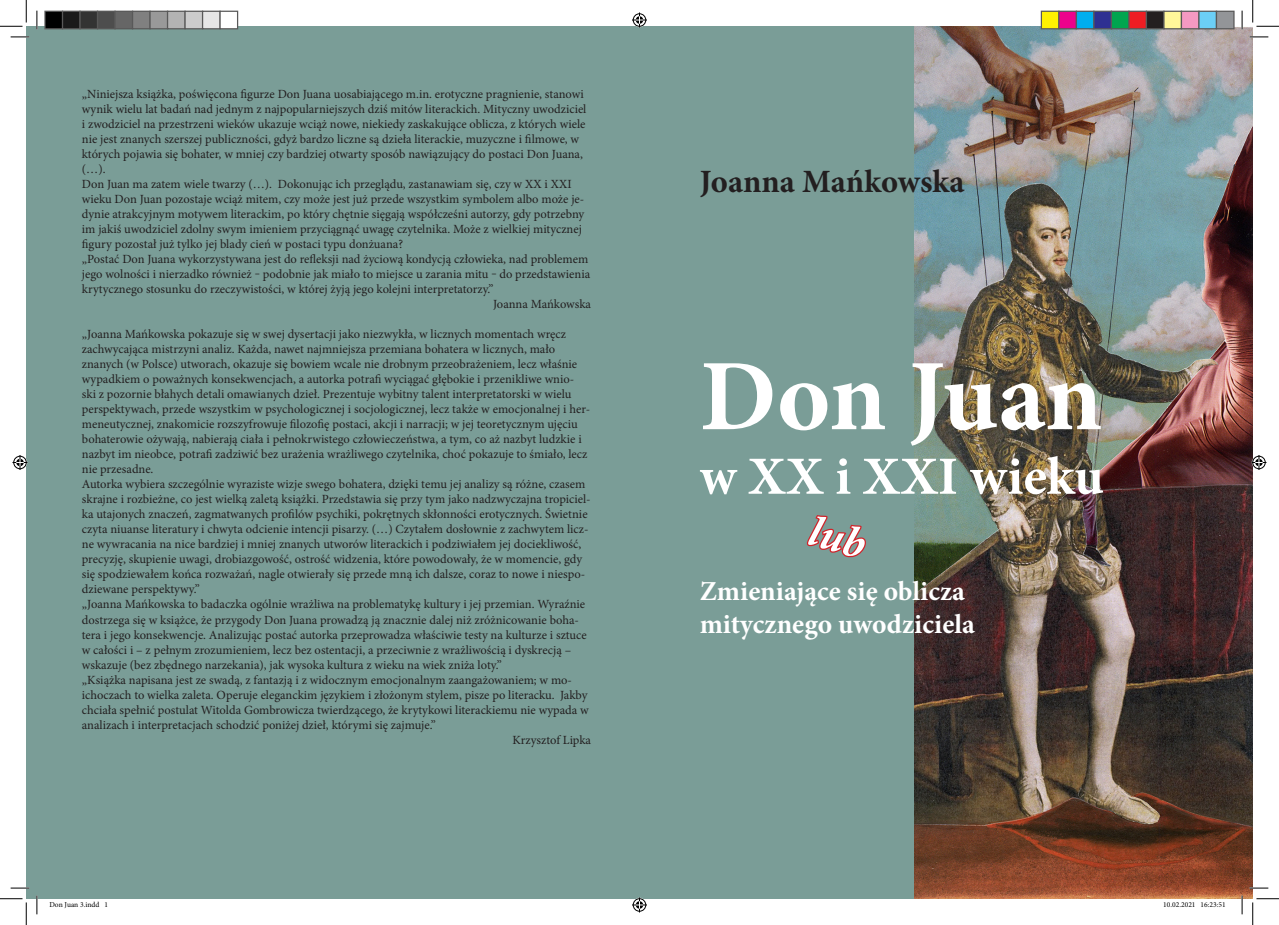
<style>
.page{position:relative;width:1279px;height:925px;background:#fff}
.page>*{position:absolute;margin:0;border:0;box-sizing:border-box;transform-origin:0 0}
.t1{font:700 101.25px "Minion Pro";letter-spacing:-.005em;color:#fff}
.t2{font:700 53.75px "Minion Pro";letter-spacing:.005em;color:#fff}
.t3{font:700 32.5px "Minion Pro";letter-spacing:-.005em;color:#231f20}
.t4{font:700 27.5px/33px "Minion Pro";color:#fff}
.t5{font:12.5px/15px "Minion Pro";color:#231f20}
.t6{font:7.5px "Minion Pro";color:#000}
</style>
<div class="page">
<div style="left:26px;top:26px;width:1226px;height:872px;background:#7a9d97"></div>
<img style="left:914px;top:26px;width:338px;height:872px">
<svg style="left:11px;top:36px;width:18px;height:2px"></svg>
<svg style="left:1249px;top:36px;width:19px;height:2px"></svg>
<svg style="left:11px;top:887px;width:18px;height:1px"></svg>
<svg style="left:1249px;top:886px;width:19px;height:2px"></svg>
<svg style="left:36px;top:11px;width:2px;height:18px"></svg>
<svg style="left:36px;top:895px;width:2px;height:19px"></svg>
<svg style="left:1241px;top:11px;width:1px;height:18px"></svg>
<svg style="left:1241px;top:895px;width:1px;height:19px"></svg>
<svg style="left:0;top:0;width:27px;height:27px"></svg>
<svg style="left:0;top:898px;width:27px;height:26px"></svg>
<svg style="left:1252px;top:0;width:26px;height:27px"></svg>
<svg style="left:1252px;top:898px;width:26px;height:26px"></svg>
<svg style="left:632px;top:13px;width:15px;height:15px"></svg>
<svg style="left:632px;top:897px;width:15px;height:15px"></svg>
<svg style="left:13px;top:455px;width:15px;height:15px"></svg>
<svg style="left:1251px;top:455px;width:15px;height:15px"></svg>
<div style="left:45px;top:11px;width:18px;height:18px;background:#000"></div>
<div style="left:44px;top:11px;width:19px;height:18px;border:1px solid #595959"></div>
<div style="left:63px;top:11px;width:17px;height:18px;background:#1a1a1a"></div>
<div style="left:62px;top:11px;width:19px;height:18px;border:1px solid #595959"></div>
<div style="left:80px;top:11px;width:18px;height:18px;background:#333"></div>
<div style="left:79px;top:11px;width:19px;height:18px;border:1px solid #595959"></div>
<div style="left:98px;top:11px;width:17px;height:18px;background:#4d4d4d"></div>
<div style="left:97px;top:11px;width:19px;height:18px;border:1px solid #595959"></div>
<div style="left:115px;top:11px;width:18px;height:18px;background:#666"></div>
<div style="left:114px;top:11px;width:19px;height:18px;border:1px solid #595959"></div>
<div style="left:133px;top:11px;width:17px;height:18px;background:#808080"></div>
<div style="left:132px;top:11px;width:19px;height:18px;border:1px solid #595959"></div>
<div style="left:150px;top:11px;width:18px;height:18px;background:#999"></div>
<div style="left:149px;top:11px;width:19px;height:18px;border:1px solid #595959"></div>
<div style="left:168px;top:11px;width:17px;height:18px;background:#b3b3b3"></div>
<div style="left:167px;top:11px;width:19px;height:18px;border:1px solid #595959"></div>
<div style="left:185px;top:11px;width:18px;height:18px;background:#ccc"></div>
<div style="left:184px;top:11px;width:19px;height:18px;border:1px solid #595959"></div>
<div style="left:203px;top:11px;width:17px;height:18px;background:#e6e6e6"></div>
<div style="left:202px;top:11px;width:19px;height:18px;border:1px solid #595959"></div>
<div style="left:220px;top:11px;width:18px;height:18px;background:#fff"></div>
<div style="left:219px;top:11px;width:19px;height:18px;border:1px solid #595959"></div>
<div style="left:1041px;top:11px;width:17px;height:18px;background:#fff101"></div>
<div style="left:1040px;top:11px;width:19px;height:18px;border:1px solid #595959"></div>
<div style="left:1058px;top:11px;width:18px;height:18px;background:#ed028c"></div>
<div style="left:1058px;top:11px;width:19px;height:18px;border:1px solid #595959"></div>
<div style="left:1076px;top:11px;width:17px;height:18px;background:#00aeef"></div>
<div style="left:1075px;top:11px;width:19px;height:18px;border:1px solid #595959"></div>
<div style="left:1093px;top:11px;width:18px;height:18px;background:#2e3092"></div>
<div style="left:1093px;top:11px;width:19px;height:18px;border:1px solid #595959"></div>
<div style="left:1111px;top:11px;width:17px;height:18px;background:#00a54f"></div>
<div style="left:1110px;top:11px;width:19px;height:18px;border:1px solid #595959"></div>
<div style="left:1128px;top:11px;width:18px;height:18px;background:#ee1d23"></div>
<div style="left:1128px;top:11px;width:19px;height:18px;border:1px solid #595959"></div>
<div style="left:1146px;top:11px;width:17px;height:18px;background:#231f20"></div>
<div style="left:1145px;top:11px;width:19px;height:18px;border:1px solid #595959"></div>
<div style="left:1163px;top:11px;width:18px;height:18px;background:#fff79a"></div>
<div style="left:1163px;top:11px;width:19px;height:18px;border:1px solid #595959"></div>
<div style="left:1181px;top:11px;width:17px;height:18px;background:#f499c2"></div>
<div style="left:1180px;top:11px;width:19px;height:18px;border:1px solid #595959"></div>
<div style="left:1198px;top:11px;width:18px;height:18px;background:#6bcff6"></div>
<div style="left:1198px;top:11px;width:19px;height:18px;border:1px solid #595959"></div>
<div style="left:1216px;top:11px;width:17px;height:18px;background:#939598"></div>
<div style="left:1215px;top:11px;width:19px;height:18px;border:1px solid #595959"></div>
<svg style="left:807px;top:515px;width:59px;height:43px"></svg>
<p class="t5" style="left:82px;top:87px;width:506px">„Niniejsza książka, poświęcona figurze Don Juana uosabiającego m.in. erotyczne pragnienie, stanowi wynik wielu lat badań nad jednym z najpopularniejszych dziś mitów literackich. Mityczny uwodziciel i zwodziciel na przestrzeni wieków ukazuje wciąż nowe, niekiedy zaskakujące oblicza, z których wiele nie jest znanych szerszej publiczności, gdyż bardzo liczne są dzieła literackie, muzyczne i filmowe, w których pojawia się bohater, w mniej czy bardziej otwarty sposób nawiązujący do postaci Don Juana, (…).</p>
<p class="t5" style="left:82px;top:177px;width:504px">Don Juan ma zatem wiele twarzy (…). Dokonując ich przeglądu, zastanawiam się, czy w XX i XXI wieku Don Juan pozostaje wciąż mitem, czy może jest już przede wszystkim symbolem albo może je&shy;dynie atrakcyjnym motywem literackim, po który chętnie sięgają współcześni autorzy, gdy potrzebny im jakiś uwodziciel zdolny swym imieniem przyciągnąć uwagę czytelnika. Może z wielkiej mitycznej figury pozostał już tylko jej blady cień w postaci typu donżuana?</p>
<p class="t5" style="left:82px;top:252px;width:510px">„Postać Don Juana wykorzystywana jest do refleksji nad życiową kondycją człowieka, nad problemem jego wolności i nierzadko również ‒ podobnie jak miało to miejsce u zarania mitu ‒ do przedstawienia krytycznego stosunku do rzeczywistości, w której żyją jego kolejni interpretatorzy.”</p>
<p class="t5" style="left:493px;top:297px;width:99px">Joanna Mańkowska</p>
<p class="t5" style="left:82px;top:327px;width:510px">„Joanna Mańkowska pokazuje się w swej dysertacji jako niezwykła, w licznych momentach wręcz zachwycająca mistrzyni analiz. Każda, nawet najmniejsza przemiana bohatera w licznych, mało znanych (w Polsce) utworach, okazuje się bowiem wcale nie drobnym przeobrażeniem, lecz właśnie wypadkiem o poważnych konsekwencjach, a autorka potrafi wyciągać głębokie i przenikliwe wnio&shy;ski z pozornie błahych detali omawianych dzieł. Prezentuje wybitny talent interpretatorski w wielu perspektywach, przede wszystkim w psychologicznej i socjologicznej, lecz także w emocjonalnej i her&shy;meneutycznej, znakomicie rozszyfrowuje filozofię postaci, akcji i narracji; w jej teoretycznym ujęciu bohaterowie ożywają, nabierają ciała i pełnokrwistego człowieczeństwa, a tym, co aż nazbyt ludzkie i nazbyt im nieobce, potrafi zadziwić bez urażenia wrażliwego czytelnika, choć pokazuje to śmiało, lecz nie przesadne.</p>
<p class="t5" style="left:82px;top:477px;width:510px">Autorka wybiera szczególnie wyraziste wizje swego bohatera, dzięki temu jej analizy są różne, czasem skrajne i rozbieżne, co jest wielką zaletą książki. Przedstawia się przy tym jako nadzwyczajna tropiciel&shy;ka utajonych znaczeń, zagmatwanych profilów psychiki, pokrętnych skłonności erotycznych. Świetnie czyta niuanse literatury i chwyta odcienie intencji pisarzy. (…) Czytałem dosłownie z zachwytem licz&shy;ne wywracania na nice bardziej i mniej znanych utworów literackich i podziwiałem jej dociekliwość, precyzję, skupienie uwagi, drobiazgowość, ostrość widzenia, które powodowały, że w momencie, gdy się spodziewałem końca rozważań, nagle otwierały się przede mną ich dalsze, coraz to nowe i niespo&shy;dziewane perspektywy.”</p>
<p class="t5" style="left:82px;top:597px;width:506px">„Joanna Mańkowska to badaczka ogólnie wrażliwa na problematykę kultury i jej przemian. Wyraźnie dostrzega się w książce, że przygody Don Juana prowadzą ją znacznie dalej niż zróżnicowanie boha&shy;tera i jego konsekwencje. Analizując postać autorka przeprowadza właściwie testy na kulturze i sztuce w całości i – z pełnym zrozumieniem, lecz bez ostentacji, a przeciwnie z wrażliwością i dyskrecją – wskazuje (bez zbędnego narzekania), jak wysoka kultura z wieku na wiek zniża loty.”</p>
<p class="t5" style="left:82px;top:672px;width:508px">„Książka napisana jest ze swadą, z fantazją i z widocznym emocjonalnym zaangażowaniem; w mo&shy;ichoczach to wielka zaleta. Operuje eleganckim językiem i złożonym stylem, pisze po literacku. Jakby chciała spełnić postulat Witolda Gombrowicza twierdzącego, że krytykowi literackiemu nie wypada w analizach i interpretacjach schodzić poniżej dzieł, którymi się zajmuje.”</p>
<p class="t5" style="left:512px;top:732px;width:80px">Krzysztof Lipka</p>
<p class="t3" style="left:699px;top:158px;width:266px">Joanna Mańkowska</p>
<p class="t1" style="left:699px;top:325px;width:404px">Don Juan</p>
<p class="t2" style="left:699px;top:438px;width:405px">w XX i XXI wieku</p>
<p class="t4" style="left:699px;top:573px;width:277px">Zmieniające się oblicza mitycznego uwodziciela</p>
<p class="t6" style="left:49px;top:899px;width:60px">Don Juan 3.indd 1</p>
<p class="t6" style="left:1163px;top:899px;width:64px">10.02.2021 16:23:51</p>
</div>
